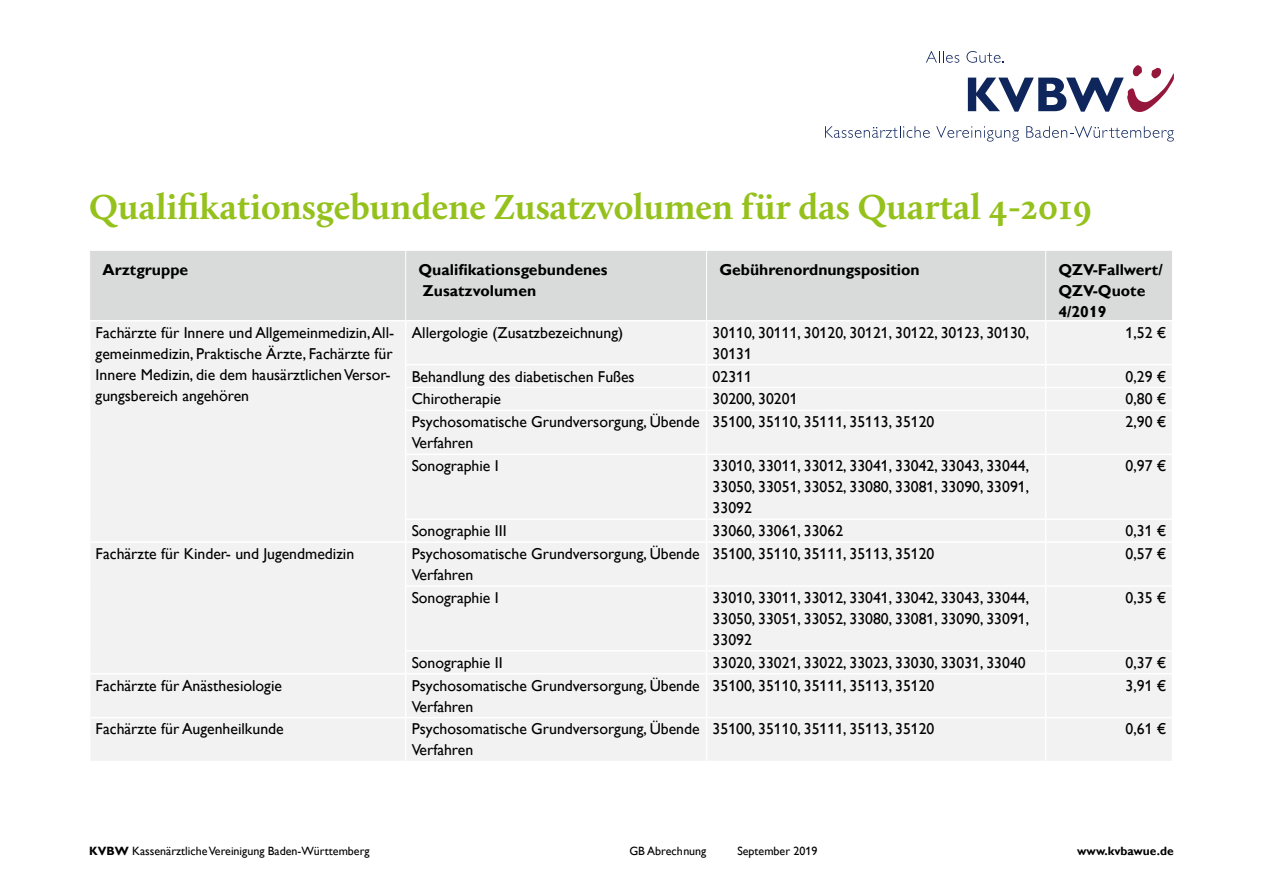
<style>
.page{position:relative;width:1263px;height:893px;background:#fff}
.page>*{position:absolute;margin:0;border:0;box-sizing:border-box;transform-origin:0 0}
.t1{font:700 36px "Calluna";color:#95c11c}
.t2{font:15.75px/21px "Gill Alt One";color:#000}
.t3{font:700 15.75px/21px "Gill Alt One";color:#000}
.t4{font:12px "Gill Alt One";color:#000}
.t5{font:700 12px "Gill Alt One";color:#000}
.s1{font-weight:700}
</style>
<div class="page">
<svg style="left:926px;top:51px;width:33px;height:12px"></svg>
<svg style="left:966px;top:51px;width:208px;height:61px"></svg>
<svg style="left:825px;top:126px;width:105px;height:12px"></svg>
<svg style="left:936px;top:126px;width:83px;height:16px"></svg>
<svg style="left:1026px;top:126px;width:148px;height:16px"></svg>
<div style="left:90px;top:251px;width:1082px;height:69px;background:#d9dada"></div>
<div style="left:91px;top:322px;width:1081px;height:439px;background:#f2f2f2"></div>
<hr style="left:405px;top:251px;width:1px;height:69px;background:#fff">
<hr style="left:706px;top:251px;width:1px;height:69px;background:#fff">
<hr style="left:1045px;top:251px;width:1px;height:69px;background:#fff">
<hr style="left:1045px;top:322px;width:1px;height:42px;background:#fff">
<svg style="left:1045px;top:365px;width:1px;height:45px"></svg>
<hr style="left:1045px;top:411px;width:1px;height:43px;background:#fff">
<hr style="left:1045px;top:455px;width:1px;height:63px;background:#fff">
<svg style="left:1045px;top:520px;width:1px;height:21px"></svg>
<hr style="left:1045px;top:543px;width:1px;height:42px;background:#fff">
<hr style="left:1045px;top:587px;width:1px;height:63px;background:#fff">
<svg style="left:1045px;top:652px;width:1px;height:21px"></svg>
<hr style="left:1045px;top:674px;width:1px;height:43px;background:#fff">
<hr style="left:1045px;top:718px;width:1px;height:43px;background:#fff">
<hr style="left:405px;top:322px;width:1px;height:42px;background:#fff">
<hr style="left:706px;top:322px;width:1px;height:42px;background:#fff">
<hr style="left:405px;top:364px;width:301px;height:1px;background:#fff">
<hr style="left:706px;top:364px;width:340px;height:1px;background:#fff">
<hr style="left:1046px;top:364px;width:127px;height:1px;background:#fff">
<hr style="left:405px;top:387px;width:301px;height:1px;background:#fff">
<svg style="left:405px;top:365px;width:1px;height:45px"></svg>
<hr style="left:706px;top:387px;width:340px;height:1px;background:#fff">
<svg style="left:706px;top:365px;width:1px;height:45px"></svg>
<hr style="left:1046px;top:387px;width:127px;height:1px;background:#fff">
<hr style="left:405px;top:410px;width:301px;height:1px;background:#fff">
<hr style="left:405px;top:411px;width:1px;height:43px;background:#fff">
<hr style="left:706px;top:410px;width:340px;height:1px;background:#fff">
<hr style="left:706px;top:411px;width:1px;height:43px;background:#fff">
<hr style="left:1046px;top:410px;width:127px;height:1px;background:#fff">
<hr style="left:405px;top:454px;width:301px;height:1px;background:#fff">
<hr style="left:405px;top:455px;width:1px;height:63px;background:#fff">
<hr style="left:706px;top:454px;width:340px;height:1px;background:#fff">
<hr style="left:706px;top:455px;width:1px;height:63px;background:#fff">
<hr style="left:1046px;top:454px;width:127px;height:1px;background:#fff">
<hr style="left:405px;top:518px;width:301px;height:2px;background:#fff">
<svg style="left:405px;top:520px;width:1px;height:21px"></svg>
<hr style="left:706px;top:518px;width:340px;height:2px;background:#fff">
<svg style="left:706px;top:520px;width:1px;height:21px"></svg>
<hr style="left:1046px;top:518px;width:127px;height:2px;background:#fff">
<hr style="left:90px;top:541px;width:316px;height:2px;background:#fff">
<hr style="left:406px;top:541px;width:300px;height:2px;background:#fff">
<hr style="left:405px;top:543px;width:1px;height:42px;background:#fff">
<hr style="left:706px;top:541px;width:340px;height:2px;background:#fff">
<hr style="left:706px;top:543px;width:1px;height:42px;background:#fff">
<hr style="left:1046px;top:541px;width:127px;height:2px;background:#fff">
<hr style="left:405px;top:585px;width:301px;height:2px;background:#fff">
<hr style="left:405px;top:587px;width:1px;height:63px;background:#fff">
<hr style="left:706px;top:585px;width:340px;height:2px;background:#fff">
<hr style="left:706px;top:587px;width:1px;height:63px;background:#fff">
<hr style="left:1046px;top:585px;width:127px;height:2px;background:#fff">
<hr style="left:405px;top:650px;width:301px;height:2px;background:#fff">
<svg style="left:405px;top:652px;width:1px;height:21px"></svg>
<hr style="left:706px;top:650px;width:340px;height:2px;background:#fff">
<svg style="left:706px;top:652px;width:1px;height:21px"></svg>
<hr style="left:1046px;top:650px;width:127px;height:2px;background:#fff">
<hr style="left:90px;top:673px;width:316px;height:1px;background:#fff">
<hr style="left:406px;top:673px;width:300px;height:1px;background:#fff">
<hr style="left:405px;top:674px;width:1px;height:43px;background:#fff">
<hr style="left:706px;top:673px;width:340px;height:1px;background:#fff">
<hr style="left:706px;top:674px;width:1px;height:43px;background:#fff">
<hr style="left:1046px;top:673px;width:127px;height:1px;background:#fff">
<hr style="left:90px;top:717px;width:316px;height:1px;background:#fff">
<hr style="left:406px;top:717px;width:300px;height:1px;background:#fff">
<hr style="left:405px;top:718px;width:1px;height:43px;background:#fff">
<hr style="left:706px;top:717px;width:340px;height:1px;background:#fff">
<hr style="left:706px;top:718px;width:1px;height:43px;background:#fff">
<hr style="left:1046px;top:717px;width:127px;height:1px;background:#fff">
<h1 class="t1" style="left:89px;top:184px;width:1004px">Qualifikationsgebundene Zusatzvolumen für das Quartal 4-2019</h1>
<p class="t3" style="left:102px;top:259px;width:87px">Arztgruppe</p>
<p class="t3" style="left:418px;top:259px;width:191px">Qualifikationsgebundenes<br>Zusatzvolumen</p>
<p class="t3" style="left:719px;top:259px;width:202px">Gebührenordnungsposition</p>
<p class="t3" style="left:1058px;top:259px;width:106px">QZV-Fallwert/<br>QZV-Quote<br>4/2019</p>
<p class="t2" style="left:96px;top:322px;width:300px">Fachärzte für Innere und Allgemeinmedizin, All&shy;gemeinmedizin, Praktische Ärzte, Fachärzte für Innere Medizin, die dem hausärztlichen Versor&shy;gungsbereich angehören</p>
<p class="t2" style="left:412px;top:322px;width:213px">Allergologie (Zusatzbezeichnung)</p>
<p class="t2" style="left:712px;top:322px;width:318px">30110, 30111, 30120, 30121, 30122, 30123, 30130,<br>30131</p>
<p class="t2" style="left:1125px;top:322px;width:43px">1,52 €</p>
<p class="t2" style="left:412px;top:366px;width:224px">Behandlung des diabetischen Fußes</p>
<p class="t2" style="left:712px;top:366px;width:41px">02311</p>
<p class="t2" style="left:1125px;top:366px;width:43px">0,29 €</p>
<p class="t2" style="left:412px;top:388px;width:91px">Chirotherapie</p>
<p class="t2" style="left:712px;top:388px;width:87px">30200, 30201</p>
<p class="t2" style="left:1125px;top:388px;width:43px">0,80 €</p>
<p class="t2" style="left:412px;top:411px;width:290px">Psychosomatische Grundversorgung, Übende<br>Verfahren</p>
<p class="t2" style="left:712px;top:411px;width:223px">35100, 35110, 35111, 35113, 35120</p>
<p class="t2" style="left:1125px;top:411px;width:43px">2,90 €</p>
<p class="t2" style="left:412px;top:455px;width:89px">Sonographie I</p>
<p class="t2" style="left:712px;top:455px;width:318px;text-align:justify">33010, 33011, 33012, 33041, 33042, 33043, 33044, 33050, 33051, 33052, 33080, 33081, 33090, 33091, 33092</p>
<p class="t2" style="left:1125px;top:455px;width:43px">0,97 €</p>
<p class="t2" style="left:412px;top:520px;width:96px">Sonographie III</p>
<p class="t2" style="left:712px;top:520px;width:132px">33060, 33061, 33062</p>
<p class="t2" style="left:1125px;top:520px;width:43px">0,31 €</p>
<p class="t2" style="left:96px;top:543px;width:260px">Fachärzte für Kinder- und Jugendmedizin</p>
<p class="t2" style="left:412px;top:543px;width:290px">Psychosomatische Grundversorgung, Übende<br>Verfahren</p>
<p class="t2" style="left:712px;top:543px;width:223px">35100, 35110, 35111, 35113, 35120</p>
<p class="t2" style="left:1125px;top:543px;width:43px">0,57 €</p>
<p class="t2" style="left:412px;top:587px;width:89px">Sonographie I</p>
<p class="t2" style="left:712px;top:587px;width:318px;text-align:justify">33010, 33011, 33012, 33041, 33042, 33043, 33044, 33050, 33051, 33052, 33080, 33081, 33090, 33091, 33092</p>
<p class="t2" style="left:1125px;top:587px;width:43px">0,35 €</p>
<p class="t2" style="left:412px;top:652px;width:92px">Sonographie II</p>
<p class="t2" style="left:712px;top:652px;width:315px">33020, 33021, 33022, 33023, 33030, 33031, 33040</p>
<p class="t2" style="left:1125px;top:652px;width:43px">0,37 €</p>
<p class="t2" style="left:96px;top:675px;width:188px">Fachärzte für Anästhesiologie</p>
<p class="t2" style="left:412px;top:675px;width:290px">Psychosomatische Grundversorgung, Übende<br>Verfahren</p>
<p class="t2" style="left:712px;top:675px;width:223px">35100, 35110, 35111, 35113, 35120</p>
<p class="t2" style="left:1125px;top:675px;width:43px">3,91 €</p>
<p class="t2" style="left:96px;top:718px;width:190px">Fachärzte für Augenheilkunde</p>
<p class="t2" style="left:412px;top:718px;width:290px">Psychosomatische Grundversorgung, Übende<br>Verfahren</p>
<p class="t2" style="left:712px;top:718px;width:223px">35100, 35110, 35111, 35113, 35120</p>
<p class="t2" style="left:1125px;top:718px;width:43px">0,61 €</p>
<p class="t4" style="left:89px;top:844px;width:282px"><span class="s1">KVBW</span> Kassenärztliche Vereinigung Baden-Württemberg</p>
<p class="t4" style="left:629px;top:844px;width:79px">GB Abrechnung</p>
<p class="t4" style="left:737px;top:844px;width:82px">September 2019</p>
<p class="t5" style="left:1077px;top:844px;width:98px">www.kvbawue.de</p>
</div>
